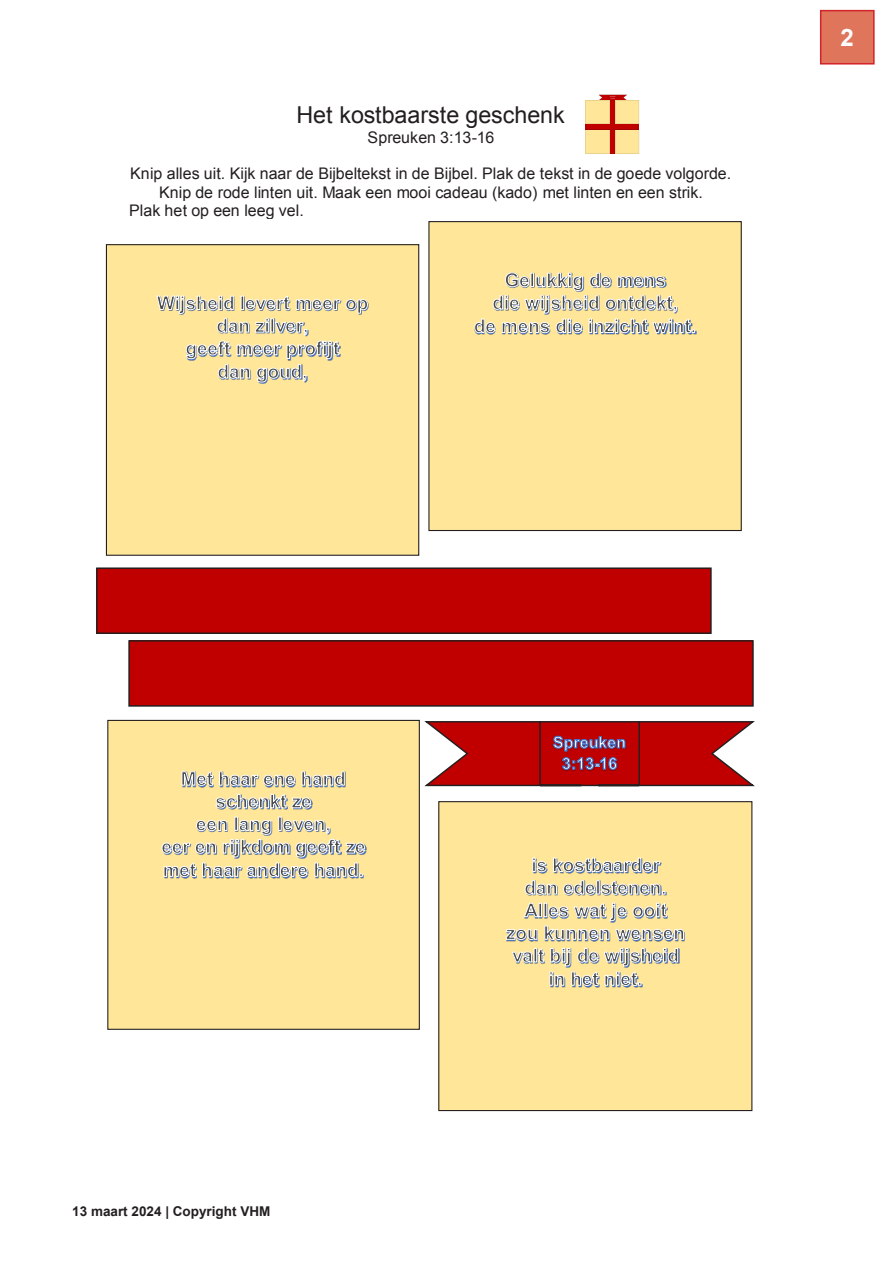
<style>
.page{position:relative;width:893px;height:1263px;background:#fff}
.page>*{position:absolute;margin:0;border:0;box-sizing:border-box;transform-origin:0 0}
.Kopje_2{font:700 24px "Arial";color:#fff}
.t1{font:23.25px "Arial";letter-spacing:-.005em;color:#231f20}
.t2{font:16.05px "Arial";color:#231f20}
.t3{font:700 13.5px "Arial";color:#231f20}
</style>
<div class="page">
<svg style="left:424px;top:721px;width:331px;height:66px;background:#b92b2e"></svg>
<div style="left:97px;top:568px;width:614px;height:65px;background:#c00000"></div>
<div style="left:96px;top:567px;width:616px;height:67px;border:1px solid #231f20"></div>
<div style="left:129px;top:641px;width:624px;height:65px;background:#c00000"></div>
<div style="left:128px;top:640px;width:626px;height:67px;border:1px solid #231f20"></div>
<div style="left:429px;top:222px;width:312px;height:308px;background:#ffe699"></div>
<div style="left:428px;top:221px;width:314px;height:310px;border:1px solid #231f20"></div>
<svg style="left:474px;top:272px;width:221px;height:62px"></svg>
<div style="left:439px;top:802px;width:313px;height:308px;background:#ffe699"></div>
<div style="left:438px;top:801px;width:314px;height:310px;border:1px solid #231f20"></div>
<svg style="left:532px;top:857px;width:129px;height:16px"></svg>
<img style="left:528px;top:895px;width:138px;height:1px">
<svg style="left:524px;top:880px;width:142px;height:15px"></svg>
<img style="left:507px;top:931px;width:178px;height:10px">
<svg style="left:505px;top:902px;width:179px;height:38px"></svg>
<img style="left:550px;top:986px;width:92px;height:1px">
<svg style="left:512px;top:948px;width:166px;height:38px"></svg>
<div style="left:106px;top:245px;width:313px;height:310px;background:#ffe699"></div>
<div style="left:106px;top:244px;width:313px;height:312px;border:1px solid #231f20"></div>
<svg style="left:156px;top:295px;width:212px;height:88px"></svg>
<div style="left:108px;top:720px;width:311px;height:309px;background:#ffe699"></div>
<div style="left:107px;top:720px;width:313px;height:310px;border:1px solid #231f20"></div>
<img style="left:182px;top:772px;width:164px;height:15px">
<svg style="left:181px;top:771px;width:164px;height:15px"></svg>
<img style="left:219px;top:809px;width:91px;height:1px">
<svg style="left:215px;top:793px;width:97px;height:16px"></svg>
<img style="left:164px;top:877px;width:200px;height:1px">
<svg style="left:161px;top:816px;width:204px;height:61px"></svg>
<svg style="left:585px;top:95px;width:54px;height:59px;background:#eeb37b"></svg>
<div style="left:821px;top:11px;width:53px;height:53px;background:#df765c"></div>
<div style="left:820px;top:10px;width:55px;height:55px;border:2px solid #d1232a"></div>
<p class="t1" style="left:297px;top:99px;width:270px">Het kostbaarste geschenk</p>
<p class="t2" style="left:368px;top:127px;width:128px">Spreuken 3:13-16</p>
<p class="t2" style="left:130px;top:163px;width:602px">Knip alles uit. Kijk naar de Bijbeltekst in de Bijbel. Plak de tekst in de goede volgorde.</p>
<p class="t2" style="left:159px;top:182px;width:545px">Knip de rode linten uit. Maak een mooi cadeau (kado) met linten en een strik.</p>
<p class="t2" style="left:129px;top:200px;width:176px">Plak het op een leeg vel.</p>
<p class="Kopje_2" style="left:841px;top:22px;width:15px">2</p>
<p class="t3" style="left:72px;top:1202px;width:200px">13 maart 2024 | Copyright VHM</p>
</div>
